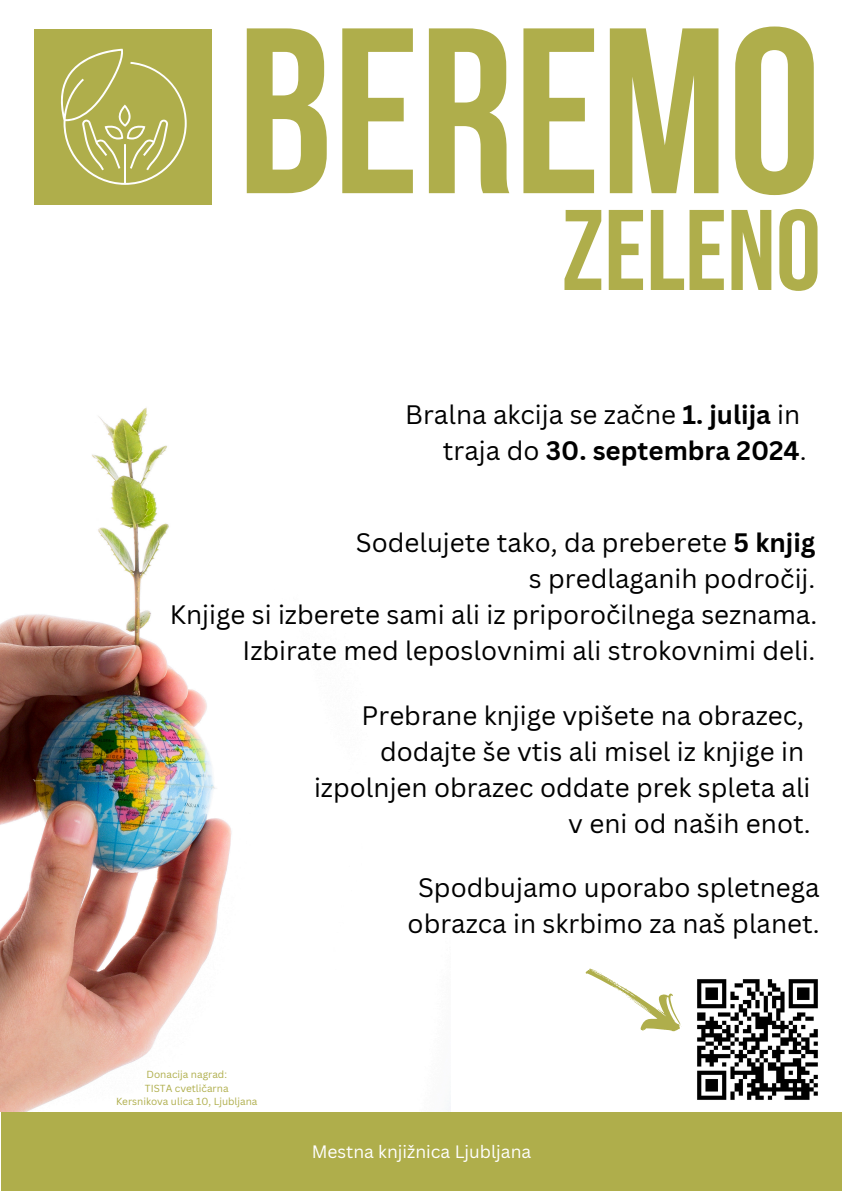
<style>
.page{position:relative;width:842px;height:1191px;background:#fff}
.page>*{position:absolute;margin:0;border:0;box-sizing:border-box;transform-origin:0 0}
.t1{font:700 235.3px "Bebas Neue";color:#afae4b}
.t2{font:700 114.3px "Bebas Neue";color:#afae4b}
.t3{font:26px/36px "Canva Sans";color:#000;text-align:right}
.t4{font:17.5px "Canva Sans";color:#fff}
.t5{font:10px "Canva Sans";color:#afae4b}
.s1{font-weight:700}
</style>
<div class="page">
<img style="left:0;top:167px;width:232px;height:944px">
<div style="left:34px;top:29px;width:177px;height:175px;background:#afae4b"></div>
<svg style="left:60px;top:49px;width:127px;height:135px"></svg>
<div style="left:1px;top:1111px;width:841px;height:79px;background:#afae4b"></div>
<img style="left:697px;top:979px;width:121px;height:121px">
<svg style="left:585px;top:968px;width:97px;height:64px"></svg>
<p class="t1" style="left:237px;top:17px;width:585px">BEREMO</p>
<p class="t2" style="left:562px;top:204px;width:261px">ZELENO</p>
<p class="t3" style="left:405px;top:395px;width:403px">Bralna akcija se začne <span class="s1">1. julija</span> in traja do <span class="s1">30. septembra 2024</span>.</p>
<h3 class="t3" style="left:170px;top:523px;width:649px">Sodelujete tako, da preberete <span class="s1">5 knjig<br></span>s predlaganih področij.<br>Knjige si izberete sami ali iz priporočilnega seznama.<br>Izbirate med leposlovnimi ali strokovnimi deli.</h3>
<h2 class="t3" style="left:314px;top:697px;width:498px">Prebrane knjige vpišete na obrazec, dodajte še vtis ali misel iz knjige in izpolnjen obrazec oddate prek spleta ali v eni od naših enot.</h2>
<h2 class="t5" style="left:146px;top:1067px;width:82px">Donacija nagrad:</h2>
<h2 class="t5" style="left:145px;top:1080px;width:85px">TISTA cvetličarna</h2>
<h2 class="t5" style="left:116px;top:1094px;width:143px">Kersnikova ulica 10, Ljubljana</h2>
<p class="t3" style="left:408px;top:868px;width:413px;text-align:center">Spodbujamo uporabo spletnega obrazca in skrbimo za naš planet.</p>
<p class="t4" style="left:312px;top:1139px;width:221px">Mestna knjižnica Ljubljana</p>
</div>
